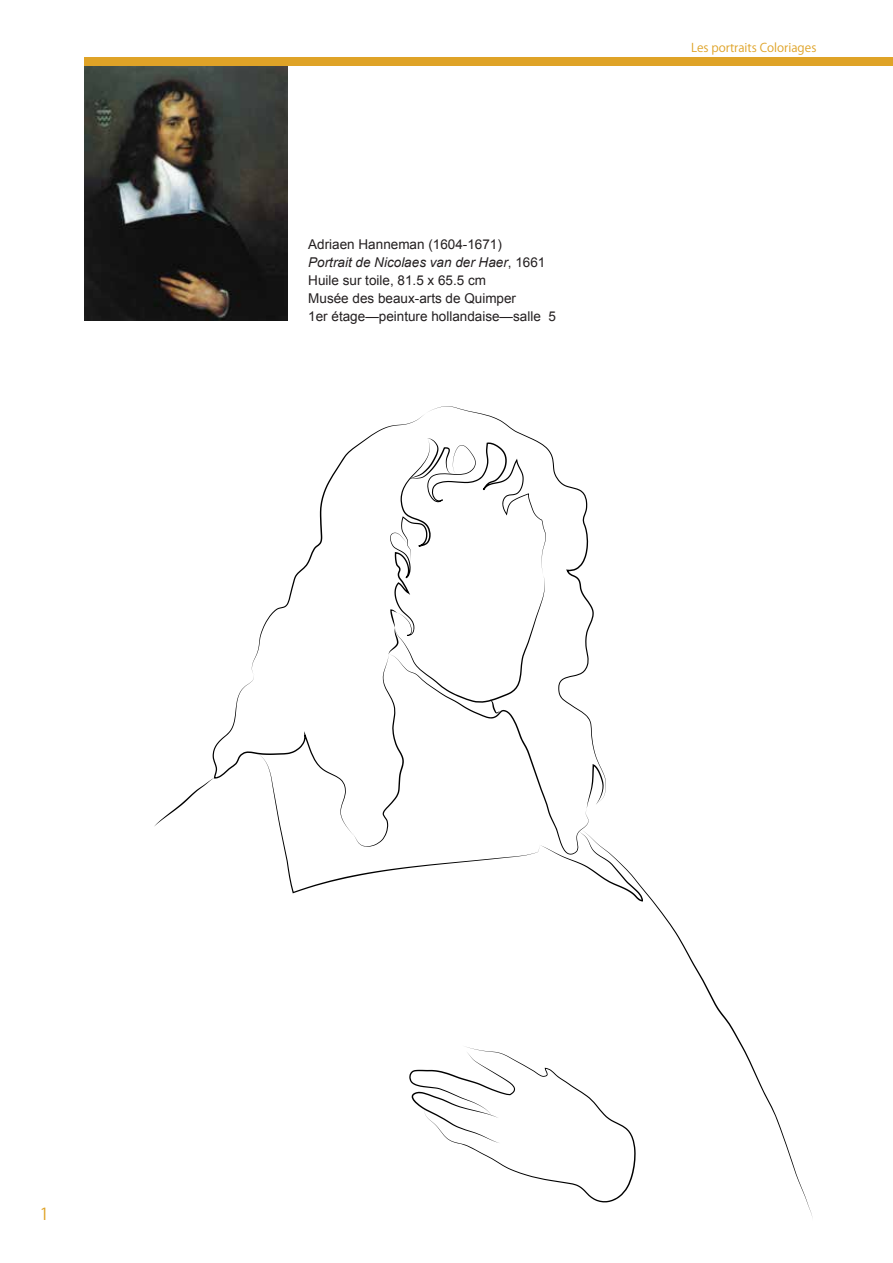
<style>
.page{position:relative;width:893px;height:1263px;background:#fff}
.page>*{position:absolute;margin:0;border:0;box-sizing:border-box;transform-origin:0 0}
.t1{font:16.5px "Koz Go Pro";color:#dfa327}
.t2{font:13.5px/18px "Arial";color:#231f20}
.t3{font:12px "Koz Go Pro";color:#dfa327}
.s1{font-style:italic}
</style>
<div class="page">
<img style="left:84px;top:66px;width:203px;height:255px">
<div style="left:84px;top:58px;width:809px;height:8px;background:#dfa327"></div>
<svg style="left:640px;top:888px;width:172px;height:328px"></svg>
<svg style="left:409px;top:1046px;width:227px;height:157px"></svg>
<svg style="left:154px;top:438px;width:489px;height:463px"></svg>
<p class="t2" style="left:308px;top:235px;width:249px">Adriaen Hanneman (1604-1671)<br><span class="s1">Portrait de Nicolaes van der Haer</span>, 1661<br>Huile sur toile, 81.5 x 65.5 cm<br>Musée des beaux-arts de Quimper<br>1er étage—peinture hollandaise—salle 5</p>
<p class="t3" style="left:691px;top:40px;width:127px">Les portraits Coloriages</p>
<p class="t1" style="left:40px;top:1204px;width:11px">1</p>
</div>
